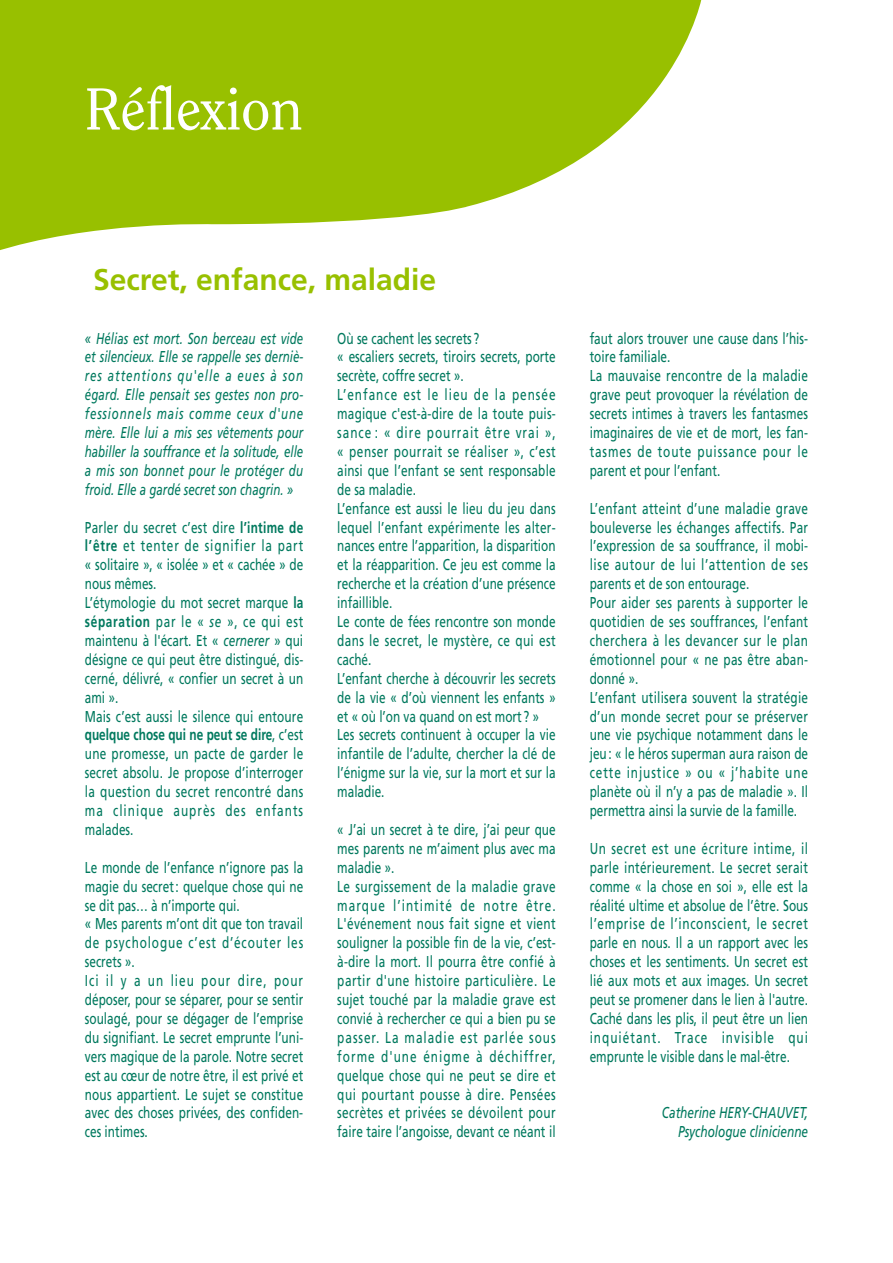
<style>
.page{position:relative;width:893px;height:1263px;background:#fff}
.page>*{position:absolute;margin:0;border:0;box-sizing:border-box;transform-origin:0 0}
.t1{font:58.5px "Clearface IT Cby BT";color:#fff}
.t2{font:700 30px "Frutiger";color:#98c000}
.t3{font:15.75px/18.9px "Frutiger";letter-spacing:.005em;color:#00795e;scale:.75 1}
.t4{font:15.75px/18.9px "Frutiger";letter-spacing:.03em;color:#00795e;scale:.75 1}
.t5{font:italic 15.75px/18.9px "Frutiger";color:#00795e;text-align:justify;scale:.73 1}
.t6{font:italic 15.75px/18.9px "Frutiger";color:#00795e;text-align:right;scale:.75 1}
.s1{font-weight:700}
.s2{font-style:italic}
</style>
<div class="page">
<svg style="left:0;top:0;width:702px;height:250px;fill:#98c000"></svg>
<h1 class="t1" style="left:85px;top:86px;width:219px">Réflexion</h1>
<h2 class="t2" style="left:93px;top:268px;width:344px">Secret, enfance, maladie</h2>
<p class="t5" style="left:85px;top:330px;width:301px">« Hélias est mort. Son berceau est vide et silencieux. Elle se rappelle ses derniè&shy;res attentions qu'elle a eues à son égard. Elle pensait ses gestes non pro&shy;fessionnels mais comme ceux d'une mère. Elle lui a mis ses vêtements pour habiller la souffrance et la solitude, elle a mis son bonnet pour le protéger du froid. Elle a gardé secret son chagrin. »</p>
<p class="t3" style="left:85px;top:519px;width:293px">Parler du secret c’est dire <span class="s1">l’intime de l’être</span> et tenter de signifier la part « solitaire », « isolée » et « cachée » de nous mêmes.<br>L’étymologie du mot secret marque <span class="s1">la séparation</span> par le « <span class="s2">se</span> », ce qui est maintenu à l'écart. Et « <span class="s2">cernerer</span> » qui désigne ce qui peut être distingué, dis&shy;cerné, délivré, « confier un secret à un ami ».<br>Mais c’est aussi le silence qui entoure <span class="s1">quelque chose qui ne peut se dire</span>, c’est une promesse, un pacte de garder le secret absolu. Je propose d’interroger la question du secret rencontré dans ma clinique auprès des enfants malades.</p>
<p class="t3" style="left:85px;top:859px;width:293px">Le monde de l’enfance n’ignore pas la magie du secret : quelque chose qui ne se dit pas… à n’importe qui.<br>« Mes parents m’ont dit que ton travail de psychologue c’est d’écouter les secrets ».<br>Ici il y a un lieu pour dire, pour déposer, pour se séparer, pour se sentir soulagé, pour se dégager de l’emprise du signifiant. Le secret emprunte l’uni&shy;vers magique de la parole. Notre secret est au cœur de notre être, il est privé et nous appartient. Le sujet se constitue avec des choses privées, des confiden&shy;ces intimes.</p>
<p class="t3" style="left:337px;top:330px;width:293px">Où se cachent les secrets ?<br>« escaliers secrets, tiroirs secrets, porte secrète, coffre secret ».<br>L’enfance est le lieu de la pensée magique c'est-à-dire de la toute puis&shy;sance : « dire pourrait être vrai », « penser pourrait se réaliser », c’est ainsi que l’enfant se sent responsable de sa maladie.<br>L’enfance est aussi le lieu du jeu dans lequel l’enfant expérimente les alter&shy;nances entre l’apparition, la disparition et la réapparition. Ce jeu est comme la recherche et la création d’une présence infaillible.<br>Le conte de fées rencontre son monde dans le secret, le mystère, ce qui est caché.<br>L’enfant cherche à découvrir les secrets de la vie « d’où viennent les enfants » et « où l’on va quand on est mort ? »<br>Les secrets continuent à occuper la vie infantile de l’adulte, chercher la clé de l’énigme sur la vie, sur la mort et sur la maladie.</p>
<p class="t4" style="left:337px;top:821px;width:293px">« J’ai un secret à te dire, j’ai peur que mes parents ne m’aiment plus avec ma maladie ».<br>Le surgissement de la maladie grave marque l’intimité de notre être.<br>L'événement nous fait signe et vient souligner la possible fin de la vie, c’est&shy;à-dire la mort. Il pourra être confié à partir d'une histoire particulière. Le sujet touché par la maladie grave est convié à rechercher ce qui a bien pu se passer. La maladie est parlée sous forme d'une énigme à déchiffrer, quelque chose qui ne peut se dire et qui pourtant pousse à dire. Pensées secrètes et privées se dévoilent pour faire taire l’angoisse, devant ce néant il</p>
<p class="t3" style="left:589px;top:330px;width:293px">faut alors trouver une cause dans l’his&shy;toire familiale.<br>La mauvaise rencontre de la maladie grave peut provoquer la révélation de secrets intimes à travers les fantasmes imaginaires de vie et de mort, les fan&shy;tasmes de toute puissance pour le parent et pour l’enfant.</p>
<p class="t3" style="left:589px;top:500px;width:293px">L’enfant atteint d’une maladie grave bouleverse les échanges affectifs. Par l’expression de sa souffrance, il mobi&shy;lise autour de lui l’attention de ses parents et de son entourage.<br>Pour aider ses parents à supporter le quotidien de ses souffrances, l’enfant cherchera à les devancer sur le plan émotionnel pour « ne pas être aban&shy;donné ».<br>L’enfant utilisera souvent la stratégie d’un monde secret pour se préserver une vie psychique notamment dans le jeu : « le héros superman aura raison de cette injustice » ou « j’habite une planète où il n’y a pas de maladie ». Il permettra ainsi la survie de la famille.</p>
<p class="t3" style="left:589px;top:840px;width:293px;text-align:justify">Un secret est une écriture intime, il parle intérieurement. Le secret serait comme « la chose en soi », elle est la réalité ultime et absolue de l’être. Sous l’emprise de l’inconscient, le secret parle en nous. Il a un rapport avec les choses et les sentiments. Un secret est lié aux mots et aux images. Un secret peut se promener dans le lien à l'autre.<br>Caché dans les plis, il peut être un lien inquiétant. Trace invisible qui emprunte le visible dans le mal-être.</p>
<p class="t6" style="left:662px;top:1105px;width:196px">Catherine HERY-CHAUVET,<br>Psychologue clinicienne</p>
</div>
